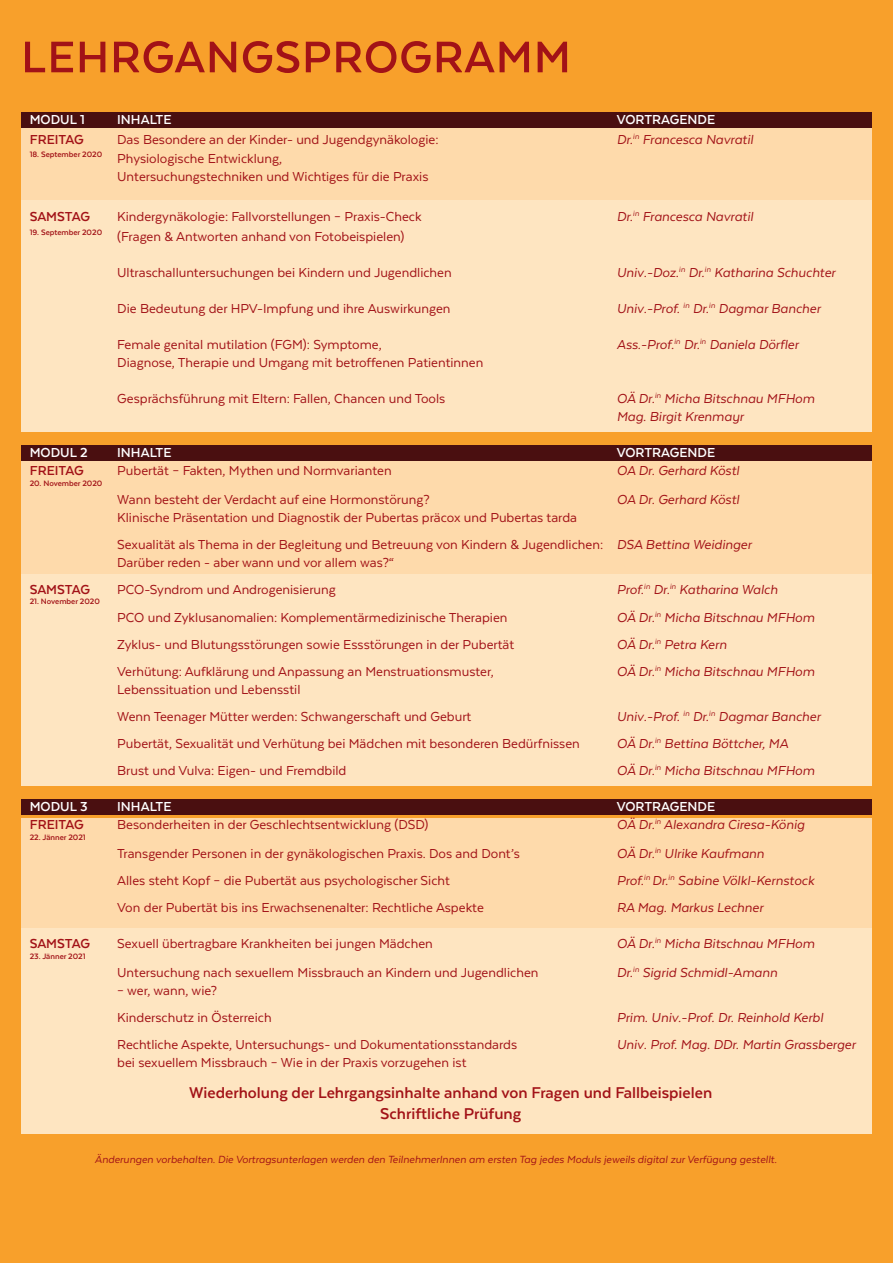
<style>
.page{position:relative;width:893px;height:1263px;background:#f8a02b}
.page>*{position:absolute;margin:0;border:0;box-sizing:border-box;transform-origin:0 0}
.t1{font:700 51px "Texta";letter-spacing:.02em;color:#a21217}
.t2{font:700 18px/21.6px "Texta";color:#a21217;text-align:center}
.t3{font:15px/27px "Texta";color:#a21217}
.t4{font:italic 15px/18px "Texta";color:#a21217}
.t5{font:700 15px "Texta";color:#fff}
.t6{font:700 15px "Texta";color:#a21217}
.t7{font:italic 12px "Texta";color:#a21217}
.t8{font:700 9px "Texta";color:#a21217}
.s1{font-style:italic}
</style>
<div class="page">
<div style="left:21px;top:818px;width:851px;height:316px;background:#fee5c1"></div>
<div style="left:21px;top:459px;width:851px;height:327px;background:#fee5c1"></div>
<div style="left:21px;top:128px;width:851px;height:304px;background:#fee5c1"></div>
<div style="left:21px;top:818px;width:851px;height:110px;background:#fedaab"></div>
<div style="left:21px;top:459px;width:851px;height:115px;background:#fedaab"></div>
<div style="left:21px;top:128px;width:851px;height:72px;background:#fedaab"></div>
<div style="left:21px;top:112px;width:851px;height:16px;background:#4a0f10"></div>
<div style="left:21px;top:445px;width:851px;height:16px;background:#4a0f10"></div>
<div style="left:21px;top:799px;width:851px;height:16px;background:#4a0f10"></div>
<h1 class="t1" style="left:21px;top:31px;width:551px">LEHRGANGSPROGRAMM</h1>
<p class="t5" style="left:30px;top:112px;width:57px">MODUL 1</p>
<p class="t5" style="left:117px;top:112px;width:56px">INHALTE</p>
<p class="t5" style="left:617px;top:112px;width:100px">VORTRAGENDE</p>
<p class="t6" style="left:30px;top:131px;width:55px">FREITAG</p>
<p class="t3" style="left:117px;top:125px;width:323px">Das Besondere an der Kinder- und Jugendgynäkologie:</p>
<p class="t4" style="left:617px;top:130px;width:138px">Dr.<sup>in</sup> Francesca Navratil</p>
<p class="t3" style="left:117px;top:150px;width:313px;line-height:18px;text-indent:-87px"><sup>18.</sup> <sup>September</sup> <sup>2020</sup> Physiologische Entwicklung,<br>Untersuchungstechniken und Wichtiges für die Praxis</p>
<p class="t6" style="left:30px;top:209px;width:62px">SAMSTAG</p>
<p class="t3" style="left:117px;top:203px;width:306px">Kindergynäkologie: Fallvorstellungen – Praxis-Check</p>
<p class="t4" style="left:617px;top:207px;width:138px">Dr.<sup>in</sup> Francesca Navratil</p>
<p class="t3" style="left:30px;top:223px;width:376px"><sup>19.</sup> <sup>September</sup> <sup>2020</sup> (Fragen &amp; Antworten anhand von Fotobeispielen)</p>
<p class="t3" style="left:117px;top:259px;width:336px">Ultraschalluntersuchungen bei Kindern und Jugendlichen</p>
<p class="t4" style="left:617px;top:263px;width:220px">Univ.-Doz.<sup>in</sup> Dr.<sup>in</sup> Katharina Schuchter</p>
<p class="t3" style="left:117px;top:295px;width:335px">Die Bedeutung der HPV-Impfung und ihre Auswirkungen</p>
<p class="t4" style="left:617px;top:299px;width:205px">Univ.-Prof. <sup>in</sup> Dr.<sup>in</sup> Dagmar Bancher</p>
<p class="t3" style="left:117px;top:331px;width:266px">Female genital mutilation (FGM): Symptome,</p>
<p class="t4" style="left:617px;top:335px;width:183px">Ass.-Prof.<sup>in</sup> Dr.<sup>in</sup> Daniela Dörfler</p>
<p class="t3" style="left:117px;top:349px;width:368px">Diagnose, Therapie und Umgang mit betroffenen Patientinnen</p>
<p class="t3" style="left:117px;top:385px;width:330px">Gesprächsführung mit Eltern: Fallen, Chancen und Tools</p>
<p class="t4" style="left:617px;top:389px;width:199px">OÄ Dr.<sup>in</sup> Micha Bitschnau MFHom<br>Mag. Birgit Krenmayr</p>
<p class="t5" style="left:30px;top:445px;width:59px">MODUL 2</p>
<p class="t5" style="left:117px;top:445px;width:56px">INHALTE</p>
<p class="t5" style="left:617px;top:445px;width:100px">VORTRAGENDE</p>
<p class="t6" style="left:30px;top:463px;width:55px">FREITAG</p>
<p class="t3" style="left:117px;top:457px;width:276px">Pubertät – Fakten, Mythen und Normvarianten</p>
<p class="t4" style="left:617px;top:461px;width:124px">OA Dr. Gerhard Köstl</p>
<p class="t8" style="left:30px;top:478px;width:74px">20. November 2020</p>
<p class="t3" style="left:117px;top:485px;width:314px">Wann besteht der Verdacht auf eine Hormonstörung?</p>
<p class="t4" style="left:617px;top:490px;width:124px">OA Dr. Gerhard Köstl</p>
<p class="t3" style="left:117px;top:503px;width:636px">Klinische Präsentation und Diagnostik der Pubertas präcox und Pubertas tarda<br>Sexualität als Thema in der Begleitung und Betreuung von Kindern &amp; Jugendlichen: <span class="s1">DSA Bettina Weidinger</span></p>
<p class="t3" style="left:117px;top:548px;width:279px">Darüber reden - aber wann und vor allem was?“</p>
<p class="t6" style="left:30px;top:581px;width:62px">SAMSTAG</p>
<p class="t3" style="left:117px;top:575px;width:220px">PCO-Syndrom und Androgenisierung</p>
<p class="t4" style="left:617px;top:580px;width:162px">Prof.<sup>in</sup> Dr.<sup>in</sup> Katharina Walch</p>
<p class="t8" style="left:30px;top:597px;width:72px">21. November 2020</p>
<p class="t3" style="left:117px;top:604px;width:392px">PCO und Zyklusanomalien: Komplementärmedizinische Therapien</p>
<p class="t4" style="left:617px;top:609px;width:199px">OÄ Dr.<sup>in</sup> Micha Bitschnau MFHom</p>
<p class="t3" style="left:117px;top:631px;width:399px">Zyklus- und Blutungsstörungen sowie Essstörungen in der Pubertät</p>
<p class="t4" style="left:617px;top:636px;width:111px">OÄ Dr.<sup>in</sup> Petra Kern</p>
<p class="t3" style="left:117px;top:658px;width:378px">Verhütung: Aufklärung und Anpassung an Menstruationsmuster,</p>
<p class="t4" style="left:617px;top:663px;width:199px">OÄ Dr.<sup>in</sup> Micha Bitschnau MFHom</p>
<p class="t3" style="left:117px;top:676px;width:356px">Lebenssituation und Lebensstil<br>Wenn Teenager Mütter werden: Schwangerschaft und Geburt</p>
<p class="t4" style="left:617px;top:708px;width:205px">Univ.-Prof. <sup>in</sup> Dr.<sup>in</sup> Dagmar Bancher</p>
<p class="t3" style="left:117px;top:730px;width:464px">Pubertät, Sexualität und Verhütung bei Mädchen mit besonderen Bedürfnissen</p>
<p class="t4" style="left:617px;top:735px;width:173px">OÄ Dr.<sup>in</sup> Bettina Böttcher, MA</p>
<p class="t3" style="left:117px;top:757px;width:231px">Brust und Vulva: Eigen- und Fremdbild</p>
<p class="t4" style="left:617px;top:762px;width:199px">OÄ Dr.<sup>in</sup> Micha Bitschnau MFHom</p>
<p class="t5" style="left:30px;top:799px;width:59px">MODUL 3</p>
<p class="t5" style="left:117px;top:799px;width:56px">INHALTE</p>
<p class="t5" style="left:617px;top:799px;width:100px">VORTRAGENDE</p>
<p class="t6" style="left:30px;top:817px;width:55px">FREITAG</p>
<p class="t3" style="left:117px;top:811px;width:313px">Besonderheiten in der Geschlechtsentwicklung (DSD)</p>
<p class="t4" style="left:617px;top:816px;width:189px">OÄ Dr.<sup>in</sup> Alexandra Ciresa-König</p>
<p class="t8" style="left:30px;top:833px;width:57px">22. Jänner 2021</p>
<p class="t3" style="left:117px;top:840px;width:404px">Transgender Personen in der gynäkologischen Praxis. Dos and Dont’s</p>
<p class="t4" style="left:617px;top:845px;width:149px">OÄ Dr.<sup>in</sup> Ulrike Kaufmann</p>
<p class="t3" style="left:117px;top:867px;width:334px">Alles steht Kopf – die Pubertät aus psychologischer Sicht</p>
<p class="t4" style="left:617px;top:872px;width:199px">Prof.<sup>in</sup> Dr.<sup>in</sup> Sabine Völkl-Kernstock</p>
<p class="t3" style="left:117px;top:894px;width:368px">Von der Pubertät bis ins Erwachsenenalter: Rechtliche Aspekte</p>
<p class="t4" style="left:617px;top:899px;width:148px">RA Mag. Markus Lechner</p>
<p class="t6" style="left:30px;top:936px;width:62px">SAMSTAG</p>
<p class="t3" style="left:117px;top:930px;width:317px">Sexuell übertragbare Krankheiten bei jungen Mädchen</p>
<p class="t4" style="left:617px;top:935px;width:199px">OÄ Dr.<sup>in</sup> Micha Bitschnau MFHom</p>
<p class="t8" style="left:30px;top:952px;width:57px">23. Jänner 2021</p>
<p class="t3" style="left:117px;top:959px;width:423px">Untersuchung nach sexuellem Missbrauch an Kindern und Jugendlichen</p>
<p class="t4" style="left:617px;top:963px;width:162px">Dr.<sup>in</sup> Sigrid Schmidl-Amann</p>
<p class="t3" style="left:117px;top:977px;width:156px">– wer, wann, wie?<br>Kinderschutz in Österreich</p>
<p class="t4" style="left:617px;top:1008px;width:208px">Prim. Univ.-Prof. Dr. Reinhold Kerbl</p>
<p class="t3" style="left:117px;top:1031px;width:401px">Rechtliche Aspekte, Untersuchungs- und Dokumentationsstandards</p>
<p class="t4" style="left:617px;top:1035px;width:240px">Univ. Prof. Mag. DDr. Martin Grassberger</p>
<p class="t3" style="left:117px;top:1049px;width:351px">bei sexuellem Missbrauch – Wie in der Praxis vorzugehen ist</p>
<p class="t2" style="left:189px;top:1081px;width:525px">Wiederholung der Lehrgangsinhalte anhand von Fragen und Fallbeispielen<br>Schriftliche Prüfung</p>
<p class="t7" style="left:95px;top:1153px;width:683px">Änderungen vorbehalten. Die Vortragsunterlagen werden den TeilnehmerInnen am ersten Tag jedes Moduls jeweils digital zur Verfügung gestellt.</p>
</div>
